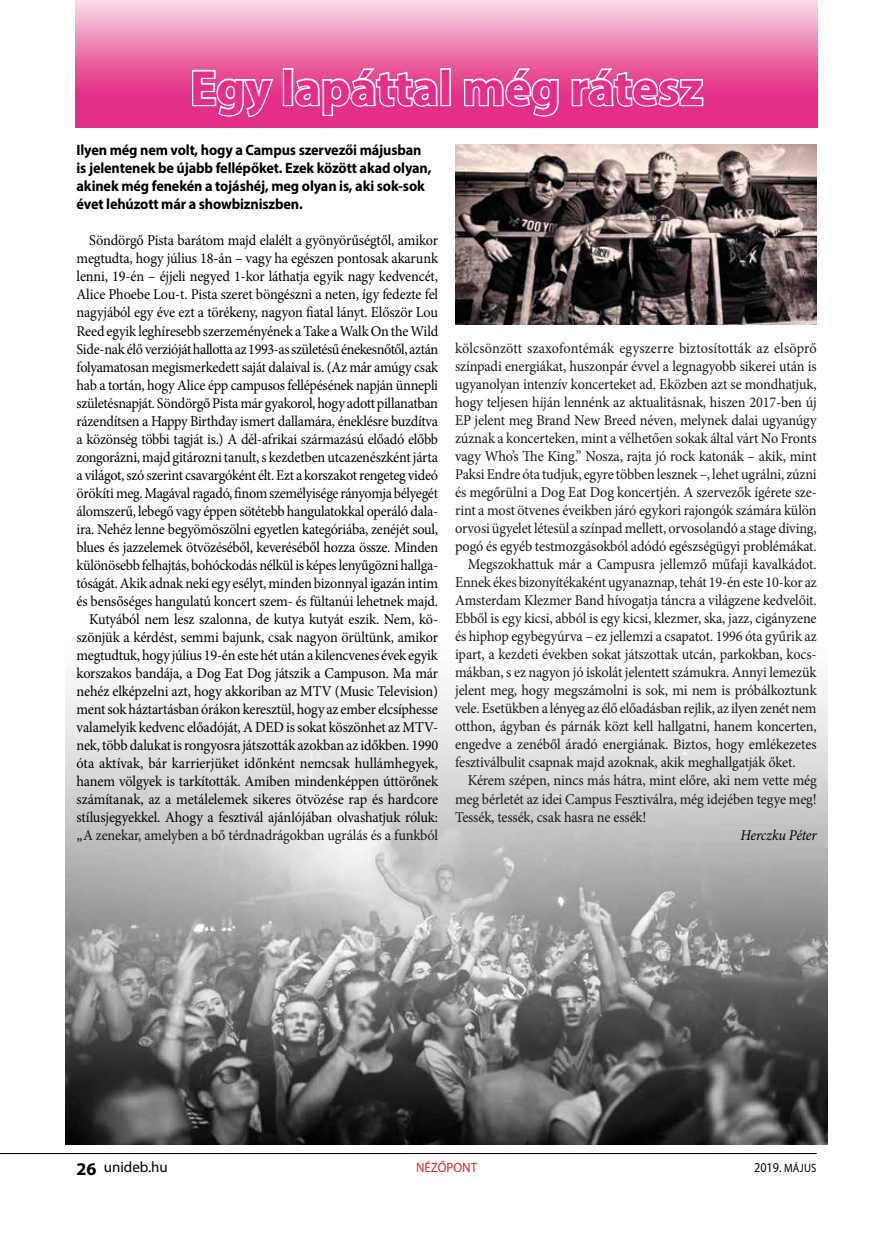
<style>
.page{position:relative;width:872px;height:1234px;background:#fff}
.page>*{position:absolute;margin:0;border:0;box-sizing:border-box;transform-origin:0 0}
.t1{font:700 49.5px "Myriad Pro";color:#e42e87}
.t2{font:15px/18px "Minion Pro";letter-spacing:-.015em;color:#000;text-align:right;scale:.95 1}
.t3{font:15px "Minion Pro";letter-spacing:-.01em;color:#14181c;scale:.95 1}
.t4{font:700 15px/18px "Myriad Pro";letter-spacing:-.01em;color:#000;scale:.95 1}
.t5{font:italic 15px "Minion Pro";letter-spacing:-.02em;color:#000;scale:.95 1}
.t6{font:15px "Myriad Pro";color:#000}
.t7{font:13.5px "Myriad Pro";color:#000;scale:.9 1}
.t8{font:13.5px "Myriad Pro";color:#df2625;scale:.95 1}
.s1{color:#14181c}
.s2{font-weight:700;font-size:18px}
.s3{font-size:12px}
</style>
<div class="page">
<hr style="left:0;top:1152px;width:816px;height:1px;background:#000">
<img style="left:455px;top:144px;width:361px;height:180px">
<img style="left:65px;top:686px;width:763px;height:458px">
<img style="left:75px;top:0;width:743px;height:127px">
<svg style="left:190px;top:68px;width:85px;height:51px"></svg>
<div style="left:283px;top:68px;width:10px;height:38px;border:3px solid #fff"></div>
<svg style="left:293px;top:66px;width:147px;height:51px"></svg>
<div style="left:440px;top:68px;width:11px;height:38px;border:3px solid #fff"></div>
<svg style="left:462px;top:66px;width:98px;height:52px"></svg>
<svg style="left:570px;top:66px;width:135px;height:43px"></svg>
<h1 class="t1" style="left:190px;top:56px;width:514px">Egy lapáttal még rátesz</h1>
<p class="t4" style="left:77px;top:141px;width:375px">Ilyen még nem volt, hogy a Campus szervezői májusban is jelentenek be újabb fellépőket. Ezek között akad olyan, akinek még fenekén a tojáshéj, meg olyan is, aki sok-sok évet lehúzott már a showbizniszben.</p>
<p class="t2" style="left:77px;top:232px;width:382px">Söndörgő Pista barátom majd elalélt a gyönyörűségtől, amikor megtudta, hogy július 18-án – vagy ha egészen pontosak akarunk lenni, 19-én – éjjeli negyed 1-kor láthatja egyik nagy kedvencét, Alice Phoebe Lou-t. Pista szeret böngészni a neten, így fedezte fel nagyjából egy éve ezt a törékeny, nagyon fiatal lányt. Először Lou Reed egyik leghíresebb szerzeményének a Take a Walk On the Wild Side-nak élő verzióját hallotta az 1993-as születésű énekesnőtől, aztán folyamatosan megismerkedett saját dalaival is. (Az már amúgy csak hab a tortán, hogy Alice épp campusos fellépésének napján ünnepli születésnapját. Söndörgő Pista már gyakorol, hogy adott pillanatban rázendítsen a Happy Birthday ismert dallamára, éneklésre buzdítva a közönség többi tagját is.) A dél-afrikai származású előadó előbb zongorázni, majd gitározni tanult, s kezdetben utcazenészként járta a világot, szó szerint csavargóként élt. Ezt a korszakot rengeteg videó örökíti meg. Magával ragadó, finom személyisége rányomja bélyegét álomszerű, lebegő vagy éppen sötétebb hangulatokkal operáló dala&shy;ira. Nehéz lenne begyömöszölni egyetlen kategóriába, zenéjét soul, blues és jazzelemek ötvözéséből, keveréséből hozza össze. Minden különösebb felhajtás, bohóckodás nélkül is képes lenyűgözni hallga&shy;tóságát. Akik adnak neki egy esélyt, minden bizonnyal igazán intim és bensőséges hangulatú koncert szem- és fültanúi lehetnek majd.<br>Kutyából nem lesz szalonna, de kutya kutyát eszik. Nem, kö&shy;szönjük a kérdést, semmi bajunk, csak nagyon örültünk, amikor megtudtuk, hogy július 19-én este hét után a kilencvenes évek egyik korszakos bandája, a Dog Eat Dog játszik a Campuson. Ma már nehéz elképzelni azt, hogy akkoriban az MTV (Music Television) ment sok háztartásban órákon keresztül, hogy az ember elcsíphesse valamelyik kedvenc előadóját, A DED is sokat köszönhet az MTV&shy;nek, több dalukat is rongyosra játszották azokban az időkben. 1990 óta aktívak, bár karrierjüket időnként nemcsak hullámhegyek, hanem völgyek is tarkították. Amiben mindenképpen úttörőnek számítanak, az a metálelemek sikeres ötvözése rap és hardcore stílusjegyekkel. Ahogy a fesztivál ajánlójában olvashatjuk róluk: „<span class="s1">A zenekar, amelyben a bő térdnadrágokban ugrálás és a funkból</span></p>
<p class="t3" style="left:455px;top:338px;width:382px">kölcsönzött szaxofontémák egyszerre biztosították az elsöprő</p>
<p class="t3" style="left:455px;top:356px;width:382px">színpadi energiákat, huszonpár évvel a legnagyobb sikerei után is</p>
<p class="t3" style="left:455px;top:374px;width:382px">ugyanolyan intenzív koncerteket ad. Eközben azt se mondhatjuk,</p>
<p class="t3" style="left:455px;top:392px;width:382px">hogy teljesen híján lennénk az aktualitásnak, hiszen 2017-ben új</p>
<p class="t3" style="left:455px;top:410px;width:382px">EP jelent meg Brand New Breed néven, melynek dalai ugyanúgy</p>
<p class="t3" style="left:455px;top:428px;width:382px">zúznak a koncerteken, mint a vélhetően sokak által várt No Fronts</p>
<p class="t3" style="left:455px;top:446px;width:382px">vagy Who’s The King.” Nosza, rajta jó rock katonák – akik, mint</p>
<p class="t3" style="left:455px;top:464px;width:382px">Paksi Endre óta tudjuk, egyre többen lesznek –, lehet ugrálni, zúzni</p>
<p class="t3" style="left:455px;top:482px;width:382px">és megőrülni a Dog Eat Dog koncertjén. A szervezők ígérete sze-</p>
<p class="t3" style="left:455px;top:500px;width:382px">rint a most ötvenes éveikben járó egykori rajongók számára külön</p>
<p class="t3" style="left:455px;top:518px;width:382px">orvosi ügyelet létesül a színpad mellett, orvosolandó a stage diving,</p>
<p class="t3" style="left:455px;top:536px;width:382px">pogó és egyéb testmozgásokból adódó egészségügyi problémákat.</p>
<p class="t3" style="left:468px;top:554px;width:369px">Megszokhattuk már a Campusra jellemző műfaji kavalkádot.</p>
<p class="t3" style="left:455px;top:572px;width:382px">Ennek ékes bizonyítékaként ugyanaznap, tehát 19-én este 10-kor az</p>
<p class="t3" style="left:455px;top:590px;width:382px">Amsterdam Klezmer Band hívogatja táncra a világzene kedvelőit.</p>
<p class="t3" style="left:455px;top:608px;width:382px">Ebből is egy kicsi, abból is egy kicsi, klezmer, ska, jazz, cigányzene</p>
<p class="t3" style="left:455px;top:626px;width:382px">és hiphop egybegyúrva – ez jellemzi a csapatot. 1996 óta gyűrik az</p>
<p class="t3" style="left:455px;top:644px;width:382px">ipart, a kezdeti években sokat játszottak utcán, parkokban, kocs-</p>
<p class="t3" style="left:455px;top:662px;width:382px">mákban, s ez nagyon jó iskolát jelentett számukra. Annyi lemezük</p>
<p class="t3" style="left:455px;top:680px;width:382px">jelent meg, hogy megszámolni is sok, mi nem is próbálkoztunk</p>
<p class="t3" style="left:455px;top:698px;width:382px">vele. Esetükben a lényeg az élő előadásban rejlik, az ilyen zenét nem</p>
<p class="t3" style="left:455px;top:716px;width:382px">otthon, ágyban és párnák közt kell hallgatni, hanem koncerten,</p>
<p class="t3" style="left:455px;top:734px;width:382px">engedve a zenéből áradó energiának. Biztos, hogy emlékezetes</p>
<p class="t3" style="left:455px;top:752px;width:360px">fesztiválbulit csapnak majd azoknak, akik meghallgatják őket.</p>
<p class="t3" style="left:468px;top:770px;width:369px">Kérem szépen, nincs más hátra, mint előre, aki nem vette még</p>
<p class="t3" style="left:455px;top:788px;width:382px">meg bérletét az idei Campus Fesztiválra, még idejében tegye meg!</p>
<p class="t3" style="left:455px;top:806px;width:203px">Tessék, tessék, csak hasra ne essék!</p>
<p class="t5" style="left:740px;top:824px;width:82px">Herczku Péter</p>
<p class="t6" style="left:77px;top:1157px;width:93px"><span class="s2">26</span> unideb.hu</p>
<p class="t8" style="left:416px;top:1158px;width:66px">NÉZŐPONT</p>
<p class="t7" style="left:754px;top:1158px;width:71px">2019. <span class="s3">május</span></p>
</div>
